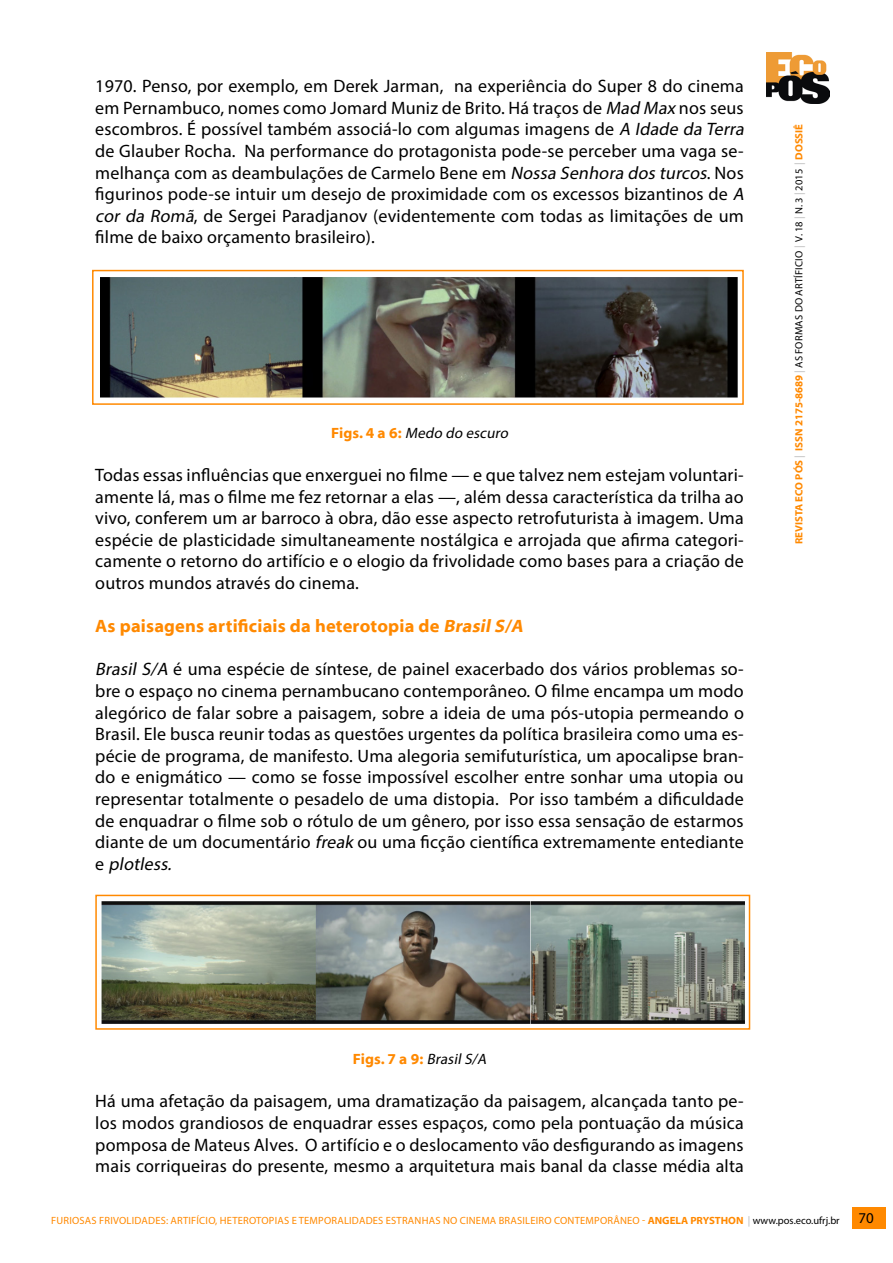
<style>
.page{position:relative;width:893px;height:1263px;background:#fff}
.page>*{position:absolute;margin:0;border:0;box-sizing:border-box;transform-origin:0 0}
.t1{font:18px/21.6px "Myriad Pro";letter-spacing:.01em;color:#000;text-align:justify}
.t2{font:18px "Myriad Bd Web";letter-spacing:.01em;color:#ff8900}
.t3{font:italic 15px "Myriad Pro";color:#000}
.t4{font:15px "Myriad Bd Web";color:#ff8900}
.t5{font:10.5px "Myriad Pro";letter-spacing:.02em;color:#ff8900}
.t6{font:10.5px "Myriad Bd Web";color:#ff8900}
.s1{font-style:italic}
.s2{font-family:"Myriad Bd Web";font-style:normal;color:#ff8900}
.s3{font-family:"Myriad Pro";color:#b3b3b3}
.s4{font-family:"Myriad Pro";color:#000}
.s5{font-family:"Myriad Pro";font-style:italic;color:#000}
.s6{font-family:"Myriad Bd Web"}
.s7{color:#b3b3b3}
.s8{color:#000}
.s9{font-size:15px;color:#000}
</style>
<div class="page">
<img style="left:766px;top:52px;width:63px;height:52px">
<div style="left:853px;top:1208px;width:33px;height:21px;background:#ff8900"></div>
<img style="left:100px;top:277px;width:638px;height:121px">
<div style="left:92px;top:270px;width:652px;height:135px;border:2px solid #ff8900"></div>
<img style="left:101px;top:901px;width:644px;height:123px">
<div style="left:95px;top:895px;width:655px;height:135px;border:2px solid #ff8900"></div>
<p class="t1" style="left:95px;top:75px;width:654px;text-align:left">1970. Penso, por exemplo, em Derek Jarman, na experiência do Super 8 do cinema em Pernambuco, nomes como Jomard Muniz de Brito. Há traços de <span class="s1">Mad Max</span> nos seus escombros. É possível também associá-lo com algumas imagens de <span class="s1">A Idade da Terra </span>de Glauber Rocha. Na performance do protagonista pode-se perceber uma vaga se&shy;melhança com as deambulações de Carmelo Bene em <span class="s1">Nossa Senhora dos turcos</span>. Nos figurinos pode-se intuir um desejo de proximidade com os excessos bizantinos de <span class="s1">A cor da Romã</span>, de Sergei Paradjanov (evidentemente com todas as limitações de um filme de baixo orçamento brasileiro).</p>
<p class="t3" style="left:331px;top:423px;width:182px"><span class="s2">F i g s . 4 a 6 :</span> Medo do escuro</p>
<p class="t1" style="left:95px;top:464px;width:650px">Todas essas influências que enxerguei no filme — e que talvez nem estejam voluntari&shy;amente lá, mas o filme me fez retornar a elas —, além dessa característica da trilha ao vivo, conferem um ar barroco à obra, dão esse aspecto retrofuturista à imagem. Uma espécie de plasticidade simultaneamente nostálgica e arrojada que afirma categori&shy;camente o retorno do artifício e o elogio da frivolidade como bases para a criação de outros mundos através do cinema.</p>
<p class="t2" style="left:95px;top:616px;width:433px">As paisagens artificiais da heterotopia de <span class="s1">BrasilS/A</span></p>
<p class="t1" style="left:95px;top:658px;width:650px"><span class="s1">Brasil S/A</span> é uma espécie de síntese, de painel exacerbado dos vários problemas so&shy;bre o espaço no cinema pernambucano contemporâneo. O filme encampa um modo alegórico de falar sobre a paisagem, sobre a ideia de uma pós-utopia permeando o Brasil. Ele busca reunir todas as questões urgentes da política brasileira como uma es&shy;pécie de programa, de manifesto. Uma alegoria semifuturística, um apocalipse bran&shy;do e enigmático — como se fosse impossível escolher entre sonhar uma utopia ou representar totalmente o pesadelo de uma distopia. Por isso também a dificuldade de enquadrar o filme sob o rótulo de um gênero, por isso essa sensação de estarmos diante de um documentário <span class="s1">freak</span> ou uma ficção científica extremamente entediante e <span class="s1">plotless.</span></p>
<p class="t6" style="left:793px;top:544px;width:421px;rotate:-90deg">REVISTA ECO PÓS <span class="s3">|</span> ISSN 2175-8689 <span class="s3">|</span> <span class="s4">AS FORMAS DO ARTÍFICIO</span> <span class="s3">|</span> <span class="s4">V. 18</span> <span class="s3">|</span> <span class="s4">N. 3</span> <span class="s3">|</span> <span class="s4">2015</span> <span class="s3">|</span> DOSSIÊ</p>
<p class="t4" style="left:353px;top:1051px;width:138px">F i g s . 7 a 9 : <span class="s5">BrasilS/A</span></p>
<p class="t1" style="left:95px;top:1090px;width:650px">Há uma afetação da paisagem, uma dramatização da paisagem, alcançada tanto pe&shy;los modos grandiosos de enquadrar esses espaços, como pela pontuação da música pomposa de Mateus Alves. O artifício e o deslocamento vão desfigurando as imagens mais corriqueiras do presente, mesmo a arquitetura mais banal da classe média alta</p>
<p class="t5" style="left:51px;top:1214px;width:824px">FURIOSAS FRIVOLIDADES: ARTIFÍCIO, HETEROTOPIAS E TEMPORALIDADES ESTRANHAS NO CINEMA BRASILEIRO CONTEMPORÂNEO - <span class="s6">ANGELA PRYSTHON</span> <span class="s7">|</span> <span class="s8">www.pos.eco.ufrj.br</span> <span class="s9">70</span></p>
</div>
